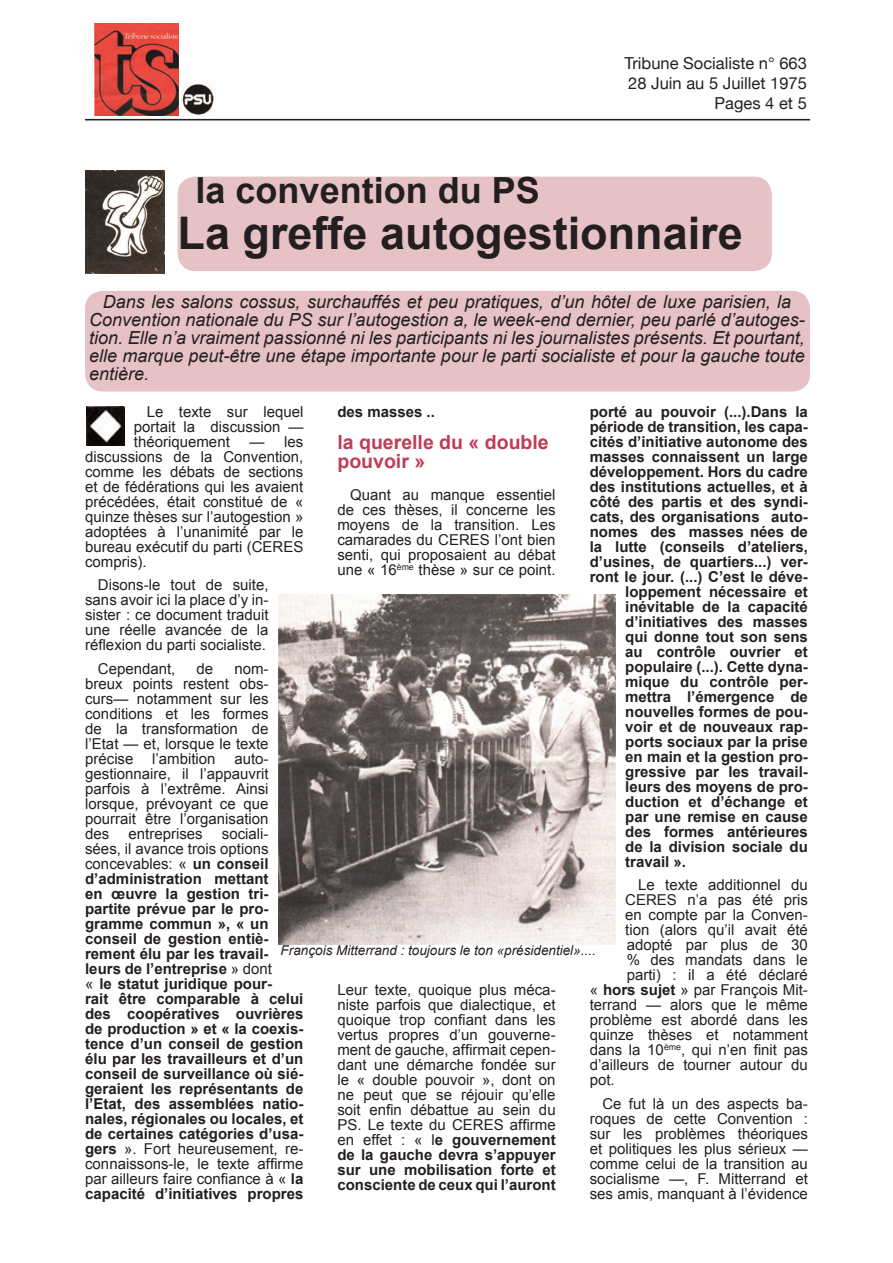
<style>
.page{position:relative;width:893px;height:1263px;background:#fff}
.page>*{position:absolute;margin:0;border:0;box-sizing:border-box;transform-origin:0 0}
.t1{font:700 45px "Arial";color:#231f20}
.t2{font:700 36px "Arial";color:#231f20}
.t3{font:700 19.5px/19.2px "Arial";color:#c03c57}
.t4{font:italic 18px/18px "Arial";color:#231f20}
.t5{font:16.5px/19.8px "Helvetica Neue";color:#231f20;text-align:right}
.t6{font:15px/15px "Arial";color:#231f20;text-align:justify}
.t7{font:700 15px/15px "Arial";color:#231f20}
.t8{font:italic 13.5px "Arial";color:#231f20}
.s1{font-weight:700}
.s2{font-weight:400}
</style>
<div class="page">
<hr style="left:85px;top:119px;width:725px;height:1px;background:#231f20">
<img style="left:95px;top:24px;width:84px;height:91px">
<img style="left:181px;top:83px;width:34px;height:32px">
<div style="left:178px;top:177px;width:594px;height:94px;background:#e6c2c6;border-radius:18px"></div>
<img style="left:85px;top:170px;width:80px;height:103px">
<img style="left:278px;top:595px;width:338px;height:349px">
<div style="left:85px;top:291px;width:725px;height:101px;background:#e6c2c6;border-radius:18px"></div>
<img style="left:86px;top:407px;width:38px;height:39px">
<p class="t5" style="left:624px;top:53px;width:184px">Tribune Socialiste n° 663<br>28 Juin au 5 Juillet 1975<br>Pages 4 et 5</p>
<h2 class="t2" style="left:196px;top:166px;width:346px">la convention du PS</h2>
<h1 class="t1" style="left:178px;top:204px;width:567px">La greffe autogestionnaire</h1>
<p class="t4" style="left:89px;top:293px;width:717px;text-indent:14px">Dans les salons cossus, surchauffés et peu pratiques, d’un hôtel de luxe parisien, la Convention nationale du PS sur l’autogestion a, le week-end dernier, peu parlé d’autoges&shy;tion. Elle n’a vraiment passionné ni les participants ni les journalistes présents. Et pourtant, elle marque peut-être une étape importante pour le parti socialiste et pour la gauche toute entière.</p>
<p class="t7" style="left:590px;top:404px;width:220px">porté au pouvoir (...).Dans la</p>
<p class="t7" style="left:590px;top:419px;width:220px">période de transition, les capa-</p>
<p class="t7" style="left:590px;top:434px;width:220px">cités d’initiative autonome des</p>
<p class="t7" style="left:590px;top:449px;width:220px">masses connaissent un large</p>
<p class="t7" style="left:590px;top:464px;width:220px">développement. Hors du cadre</p>
<p class="t7" style="left:590px;top:479px;width:220px">des institutions actuelles, et à</p>
<p class="t7" style="left:590px;top:494px;width:220px">côté des partis et des syndi-</p>
<p class="t7" style="left:590px;top:509px;width:220px">cats, des organisations auto-</p>
<p class="t7" style="left:590px;top:524px;width:220px">nomes des masses nées de</p>
<p class="t7" style="left:590px;top:539px;width:220px">la lutte (conseils d’ateliers,</p>
<p class="t7" style="left:590px;top:554px;width:220px">d’usines, de quartiers...) ver-</p>
<p class="t7" style="left:590px;top:569px;width:220px">ront le jour. (...) C’est le déve-</p>
<p class="t7" style="left:625px;top:584px;width:184px">loppement nécessaire et</p>
<p class="t7" style="left:625px;top:599px;width:184px">inévitable de la capacité</p>
<p class="t7" style="left:625px;top:614px;width:184px">d’initiatives des masses</p>
<p class="t7" style="left:625px;top:629px;width:184px">qui donne tout son sens</p>
<p class="t7" style="left:625px;top:644px;width:184px">au contrôle ouvrier et</p>
<p class="t7" style="left:625px;top:659px;width:184px">populaire (...). Cette dyna-</p>
<p class="t7" style="left:625px;top:674px;width:184px">mique du contrôle per-</p>
<p class="t7" style="left:625px;top:689px;width:184px">mettra l’émergence de</p>
<p class="t7" style="left:625px;top:704px;width:184px">nouvelles formes de pou-</p>
<p class="t7" style="left:625px;top:719px;width:184px">voir et de nouveaux rap-</p>
<p class="t7" style="left:625px;top:734px;width:184px">ports sociaux par la prise</p>
<p class="t7" style="left:625px;top:749px;width:184px">en main et la gestion pro-</p>
<p class="t7" style="left:625px;top:764px;width:184px">gressive par les travail-</p>
<p class="t7" style="left:625px;top:779px;width:184px">leurs des moyens de pro-</p>
<p class="t7" style="left:625px;top:794px;width:184px">duction et d’échange et</p>
<p class="t7" style="left:625px;top:809px;width:184px">par une remise en cause</p>
<p class="t7" style="left:625px;top:824px;width:184px">des formes antérieures</p>
<p class="t7" style="left:625px;top:839px;width:184px">de la division sociale du</p>
<p class="t7" style="left:625px;top:854px;width:62px">travail ».</p>
<p class="t6" style="left:638px;top:877px;width:171px">Le texte additionnel du</p>
<p class="t6" style="left:625px;top:892px;width:184px">CERES n’a pas été pris</p>
<p class="t6" style="left:625px;top:907px;width:184px">en compte par la Conven-</p>
<p class="t6" style="left:625px;top:922px;width:184px">tion (alors qu’il avait été</p>
<p class="t6" style="left:627px;top:937px;width:183px">adopté par plus de 30</p>
<p class="t6" style="left:627px;top:952px;width:183px">% des mandats dans le</p>
<p class="t6" style="left:627px;top:967px;width:183px">parti) : il a été déclaré</p>
<p class="t6" style="left:590px;top:982px;width:220px">« <span class="s1">hors sujet</span> » par François Mit-</p>
<p class="t6" style="left:590px;top:997px;width:220px">terrand — alors que le même</p>
<p class="t6" style="left:590px;top:1012px;width:220px">problème est abordé dans les</p>
<p class="t6" style="left:590px;top:1027px;width:220px">quinze thèses et notamment</p>
<p class="t6" style="left:590px;top:1042px;width:220px">dans la 10<sup>ème</sup>, qui n’en finit pas</p>
<p class="t6" style="left:590px;top:1057px;width:220px">d’ailleurs de tourner autour du</p>
<p class="t6" style="left:590px;top:1072px;width:27px">pot.</p>
<p class="t6" style="left:590px;top:1096px;width:220px;text-indent:13px">Ce fut là un des aspects ba&shy;roques de cette Convention : sur les problèmes théoriques et politiques les plus sérieux — comme celui de la transition au socialisme —, F. Mitterrand et ses amis, manquant à l’évidence</p>
<p class="t6" style="left:134px;top:404px;width:171px;text-indent:13px">Le texte sur lequel portait la discussion — théoriquement</p>
<p class="t7" style="left:337px;top:404px;width:99px">des masses ..</p>
<h3 class="t3" style="left:337px;top:433px;width:213px">la querelle du « double pouvoir »</h3>
<p class="t6" style="left:337px;top:487px;width:220px;text-indent:13px">Quant au manque essentiel de ces thèses, il concerne les moyens de la transition. Les camarades du CERES l’ont bien senti, qui proposaient au débat une « 16<sup>ème</sup> thèse » sur ce point.</p>
<p class="t6" style="left:85px;top:434px;width:220px;text-indent:164px">— les discussions de la Convention, comme les débats de sections et de fédérations qui les avaient précédées, était constitué de « quinze thèses sur l’autogestion » adoptées à l’unanimité par le bureau exécutif du parti (CERES compris).</p>
<p class="t6" style="left:85px;top:577px;width:185px;text-indent:13px">Disons-le tout de suite, sans avoir ici la place d’y in&shy;sister : ce document traduit une réelle avancée de la réflexion du parti socialiste.</p>
<p class="t6" style="left:98px;top:661px;width:79px">Cependant,</p>
<p class="t6" style="left:197px;top:661px;width:18px">de</p>
<p class="t6" style="left:85px;top:661px;width:185px;text-indent:149px">nom&shy;breux points restent obs&shy;curs— notamment sur les conditions et les formes de la transformation de l’Etat — et, lorsque le texte précise</p>
<p class="t6" style="left:152px;top:751px;width:65px">l’ambition</p>
<p class="t6" style="left:85px;top:751px;width:185px;text-indent:149px">auto&shy;gestionnaire, il l’appauvrit parfois à l’extrême. Ainsi lorsque, prévoyant ce que pourrait être l’organisation des</p>
<p class="t7" style="left:85px;top:826px;width:220px;text-indent:137px"><span class="s2">sociali&shy;sées, il avance trois options concevables: «</span> un conseil d’administration mettant<br>en œuvre la gestion tri&shy;partite prévue par le pro&shy;gramme commun », « un conseil de gestion entiè&shy;rement élu par les travail&shy;leurs de l’entreprise <span class="s2">» dont<br>«</span> le statut juridique pour-<br>rait être comparable à celui des coopératives ouvrières de production » et « la coexis&shy;tence d’un conseil de gestion élu par les travailleurs et d’un conseil de surveillance où sié&shy;geraient les représentants de l’Etat, des assemblées natio&shy;nales, régionales ou locales, et de certaines catégories d’usa&shy;gers <span class="s2">». Fort heureusement, re&shy;connaissons-le, le texte affirme par ailleurs faire confiance à «</span> la capacité d’initiatives propres</p>
<p class="t6" style="left:129px;top:826px;width:76px">entreprises</p>
<p class="t8" style="left:281px;top:941px;width:317px">François Mitterrand : toujours le ton «présidentiel»....</p>
<p class="t6" style="left:337px;top:982px;width:220px">Leur texte, quoique plus méca&shy;niste parfois que dialectique, et quoique trop confiant dans les vertus propres d’un gouverne&shy;ment de gauche, affirmait cepen&shy;dant une démarche fondée sur le « double pouvoir », dont on ne peut que se réjouir qu’elle soit enfin débattue au sein du PS. Le texte du CERES affirme en effet : « l<span class="s1">e gouvernement de la gauche devra s’appuyer sur une mobilisation forte et consciente de ceux qui l’auront</span></p>
</div>
